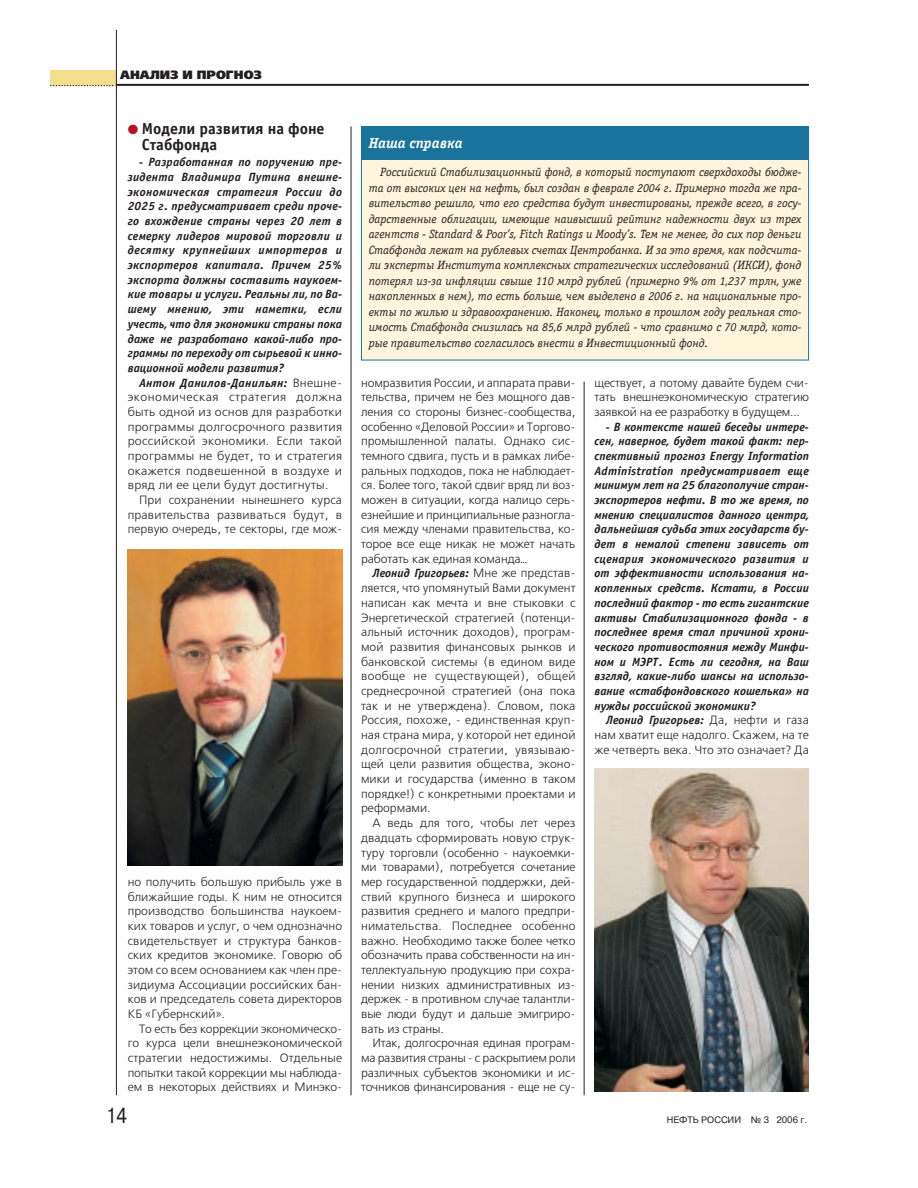
<style>
.page{position:relative;width:918px;height:1188px;background:#fff}
.page>*{position:absolute;margin:0;border:0;box-sizing:border-box;transform-origin:0 0}
.t1{font:21.9px "Pragmatica C";color:#231f20;scale:.82 1}
.t2{font:700 16.05px/16px "Officina Sans C";color:#231f20}
.t3{font:italic 700 14.7px "Officina Serif C";color:#fff}
.t4{font:12px/14.7px "Free Set C";color:#231f20;text-align:justify}
.t5{font:italic 700 12px/14.7px "Officina Sans C";color:#231f20;text-align:justify}
.t6{font:italic 12px/15.5px "Officina Serif C";letter-spacing:-.005em;color:#231f20;text-align:justify}
.t7{font:12px "Free Set Black C";color:#231f20}
.t8{font:9.3px "Pragmatica C";color:#231f20}
.s1{color:#ba1021}
.s2{font-family:"Free Set C";font-weight:400;font-style:normal}
</style>
<div class="page">
<div style="left:51px;top:70px;width:65px;height:16px;background:#f3de8e"></div>
<svg style="left:51px;top:85px;width:65px;height:1px"></svg>
<hr style="left:116px;top:84px;width:693px;height:2px;background:#231f20">
<hr style="left:116px;top:31px;width:1px;height:1064px;background:#231f20">
<hr style="left:351px;top:126px;width:1px;height:969px;background:#231f20">
<hr style="left:584px;top:382px;width:1px;height:713px;background:#231f20">
<div style="left:361px;top:127px;width:448px;height:233px;background:#fef5dc"></div>
<div style="left:361px;top:127px;width:448px;height:33px;background:#19739b"></div>
<img style="left:128px;top:549px;width:214px;height:316px">
<img style="left:594px;top:768px;width:215px;height:323px">
<p class="t7" style="left:120px;top:69px;width:143px">АНАЛИЗ И ПРОГНОЗ</p>
<h2 class="t2" style="left:142px;top:122px;width:184px;text-indent:-14px"><span class="s1">●</span> Модели развития на фоне<br>Стабфонда</h2>
<p class="t5" style="left:128px;top:156px;width:216px;text-indent:11px">- Разработанная по поручению пре&shy;зидента Владимира Путина внешне&shy;экономическая стратегия России до 2025 г. предусматривает среди проче&shy;го вхождение страны через 20 лет в семерку лидеров мировой торговли и десятку крупнейших импортеров и экспортеров капитала. Причем 25% экспорта должны составить наукоем&shy;кие товары и услуги. Реальны ли, по Ва&shy;шему мнению, эти наметки, если учесть, что для экономики страны пока даже не разработано какой-либо про&shy;граммы по переходу от сырьевой к инно&shy;вационной модели развития?</p>
<p class="t5" style="left:139px;top:376px;width:205px">Антон Данилов-Данильян: <span class="s2">Внешне-</span></p>
<p class="t4" style="left:128px;top:391px;width:216px">экономическая стратегия должна быть одной из основ для разработки программы долгосрочного развития российской экономики. Если такой программы не будет, то и стратегия окажется подвешенной в воздухе и вряд ли ее цели будут достигнуты.</p>
<p class="t4" style="left:128px;top:493px;width:216px;text-indent:11px">При сохранении нынешнего курса правительства развиваться будут, в первую очередь, те секторы, где мож-</p>
<p class="t4" style="left:128px;top:875px;width:216px">но получить большую прибыль уже в ближайшие годы. К ним не относится производство большинства наукоем&shy;ких товаров и услуг, о чем однозначно свидетельствует и структура банков&shy;ских кредитов экономике. Говорю об этом со всем основанием как член пре&shy;зидиума Ассоциации российских бан&shy;ков и председатель совета директоров КБ «Губернский».</p>
<p class="t4" style="left:128px;top:1022px;width:216px;text-indent:11px">То есть без коррекции экономическо&shy;го курса цели внешнеэкономической стратегии недостижимы. Отдельные попытки такой коррекции мы наблюда&shy;ем в некоторых действиях и Минэко-</p>
<p class="t3" style="left:369px;top:138px;width:96px">Наша справка</p>
<p class="t6" style="left:369px;top:165px;width:434px;text-indent:11px">Российский Стабилизационный фонд, в который поступают сверхдоходы бюдже&shy;та от высоких цен на нефть, был создан в феврале 2004 г. Примерно тогда же пра&shy;вительство решило, что его средства будут инвестированы, прежде всего, в госу&shy;дарственные облигации, имеющие наивысший рейтинг надежности двух из трех агентств - Standard &amp; Poor’s, Fitch Ratings и Moody’s. Тем не менее, до сих пор деньги Стабфонда лежат на рублевых счетах Центробанка. И за это время, как подсчита&shy;ли эксперты Института комплексных стратегических исследований (ИКСИ), фонд потерял из-за инфляции свыше 110 млрд рублей (примерно 9% от 1,237 трлн, уже накопленных в нем), то есть больше, чем выделено в 2006 г. на национальные про&shy;екты по жилью и здравоохранению. Наконец, только в прошлом году реальная сто&shy;имость Стабфонда снизилась на 85,6 млрд рублей - что сравнимо с 70 млрд, кото&shy;рые правительство согласилось внести в Инвестиционный фонд.</p>
<p class="t4" style="left:361px;top:376px;width:216px">номразвития России, и аппарата прави&shy;тельства, причем не без мощного дав&shy;ления со стороны бизнес-сообщества, особенно «Деловой России» и Торгово&shy;промышленной палаты. Однако сис&shy;темного сдвига, пусть и в рамках либе&shy;ральных подходов, пока не наблюдает&shy;ся. Более того, такой сдвиг вряд ли воз&shy;можен в ситуации, когда налицо серь&shy;езнейшие и принципиальные разногла&shy;сия между членами правительства, ко&shy;торое все еще никак не может начать работать как единая команда…</p>
<p class="t5" style="left:372px;top:567px;width:205px">Леонид Григорьев: <span class="s2">Мне же представ-</span></p>
<p class="t4" style="left:361px;top:582px;width:216px">ляется, что упомянутый Вами документ написан как мечта и вне стыковки с Энергетической стратегией (потенци&shy;альный источник доходов), програм&shy;мой развития финансовых рынков и банковской системы (в едином виде вообще не существующей), общей среднесрочной стратегией (она пока так и не утверждена). Словом, пока Россия, похоже, - единственная круп&shy;ная страна мира, у которой нет единой долгосрочной стратегии, увязываю&shy;щей цели развития общества, эконо&shy;мики и государства (именно в таком порядке!) с конкретными проектами и реформами.</p>
<p class="t4" style="left:361px;top:817px;width:216px;text-indent:11px">А ведь для того, чтобы лет через двадцать сформировать новую струк&shy;туру торговли (особенно - наукоемки&shy;ми товарами), потребуется сочетание мер государственной поддержки, дей&shy;ствий крупного бизнеса и широкого развития среднего и малого предпри&shy;нимательства. Последнее особенно важно. Необходимо также более четко обозначить права собственности на ин&shy;теллектуальную продукцию при сохра&shy;нении низких административных из&shy;держек - в противном случае талантли&shy;вые люди будут и дальше эмигриро&shy;вать из страны.</p>
<p class="t4" style="left:361px;top:1037px;width:216px;text-indent:11px">Итак, долгосрочная единая програм&shy;ма развития страны - с раскрытием роли различных субъектов экономики и ис&shy;точников финансирования - еще не су-</p>
<p class="t4" style="left:594px;top:376px;width:216px">ществует, а потому давайте будем счи&shy;тать внешнеэкономическую стратегию заявкой на ее разработку в будущем...</p>
<p class="t5" style="left:594px;top:420px;width:216px;text-indent:11px">- В контексте нашей беседы интере&shy;сен, наверное, будет такой факт: пер&shy;спективный прогноз Energy Information Administration предусматривает еще минимум лет на 25 благополучие стран&shy;экспортеров нефти. В то же время, по мнению специалистов данного центра, дальнейшая судьба этих государств бу&shy;дет в немалой степени зависеть от сценария экономического развития и от эффективности использования на&shy;копленных средств. Кстати, в России последний фактор - то есть гигантские активы Стабилизационного фонда - в последнее время стал причиной хрони&shy;ческого противостояния между Минфи&shy;ном и МЭРТ. Есть ли сегодня, на Ваш взгляд, какие-либо шансы на использо&shy;вание «стабфондовского кошелька» на нужды российской экономики?</p>
<p class="t5" style="left:606px;top:714px;width:205px">Леонид Григорьев: <span class="s2">Да, нефти и газа</span></p>
<p class="t4" style="left:594px;top:728px;width:216px">нам хватит еще надолго. Скажем, на те же четверть века. Что это означает? Да</p>
<h1 class="t1" style="left:106px;top:1108px;width:27px">14</h1>
<p class="t8" style="left:667px;top:1117px;width:142px">НЕФТЬ РОССИИ № 3 2006 г.</p>
</div>
